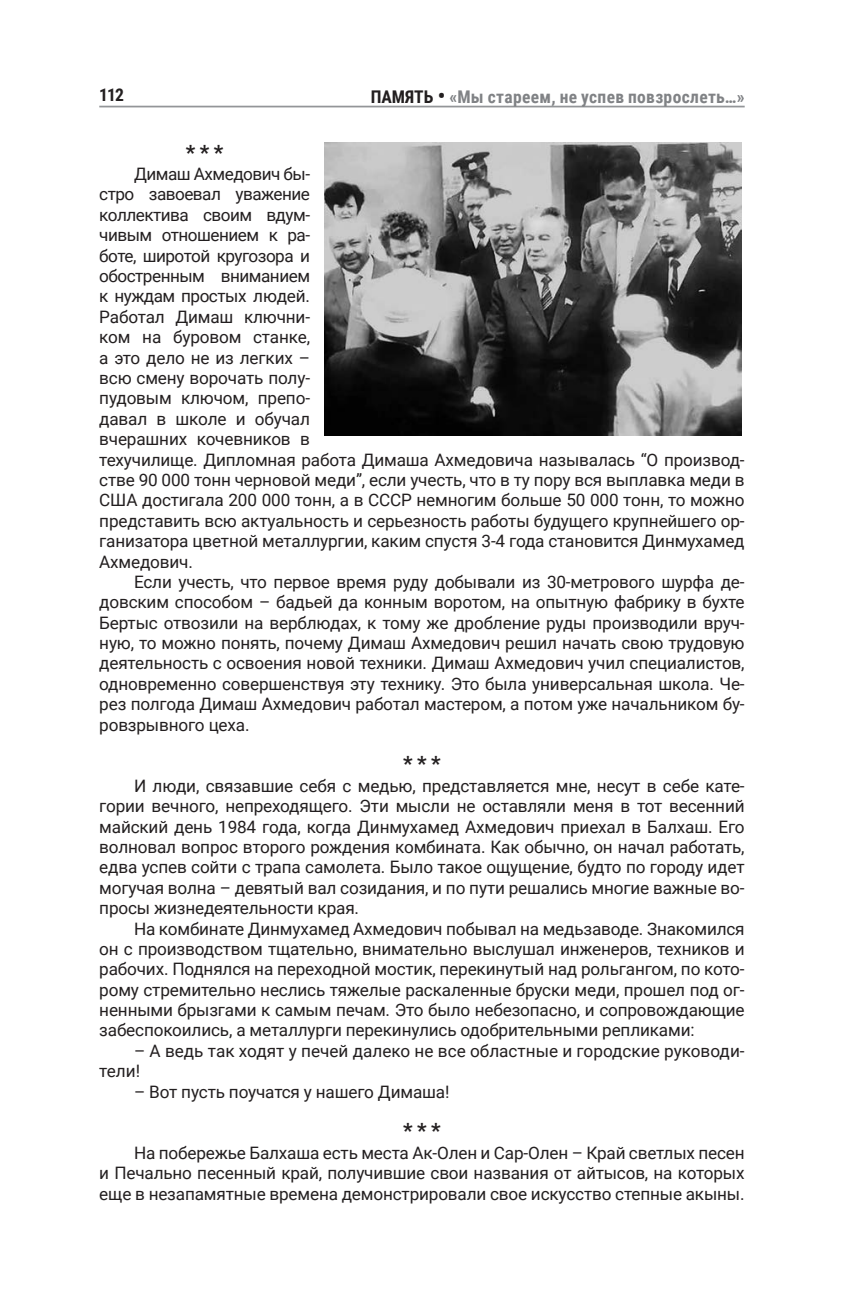
<style>
.page{position:relative;width:844px;height:1290px;background:#fff}
.page>*{position:absolute;margin:0;border:0;box-sizing:border-box;transform-origin:0 0}
.t1{font:700 21px "Roboto Condensed";color:#231f20}
.t2{font:700 17.5px "Roboto Condensed";letter-spacing:.02em;color:#808285}
.t3{font:700 17.5px "Roboto Condensed";color:#231f20}
.t4{font:17.15px/20.5px "Roboto";letter-spacing:-.01em;color:#231f20;text-align:justify}
.s1{color:#231f20}
.s2{font-size:21px;color:#231f20}
</style>
<div class="page">
<hr style="left:99px;top:106px;width:645px;height:1px;background:#939598">
<img style="left:325px;top:142px;width:416px;height:294px">
<p class="t3" style="left:99px;top:82px;width:26px">112</p>
<p class="t2" style="left:370px;top:85px;width:375px"><span class="s1">ПАМЯТЬ</span> <span class="s2">•</span> «Мы стареем, не успев повзрослеть…»</p>
<p class="t1" style="left:186px;top:137px;width:39px">* * *</p>
<p class="t4" style="left:99px;top:163px;width:646px;text-align:left;text-indent:35px">Димаш Ахмедович бы-<br>стро завоевал уважение<br>коллектива своим вдум-<br>чивым отношением к ра-<br>боте, широтой кругозора и<br>обостренным вниманием<br>к нуждам простых людей.<br>Работал Димаш ключни-<br>ком на буровом станке,<br>а это дело не из легких –<br>всю смену ворочать полу-<br>пудовым ключом, препо-<br>давал в школе и обучал<br>вчерашних кочевников в<br>техучилище. Дипломная работа Димаша Ахмедовича называлась “О производ&shy;стве 90 000 тонн черновой меди”, если учесть, что в ту пору вся выплавка меди в США достигала 200 000 тонн, а в СССР немногим больше 50 000 тонн, то можно представить всю актуальность и серьезность работы будущего крупнейшего ор&shy;ганизатора цветной металлургии, каким спустя 3-4 года становится Динмухамед Ахмедович.</p>
<p class="t4" style="left:99px;top:571px;width:646px;text-indent:35px">Если учесть, что первое время руду добывали из 30-метрового шурфа де&shy;довским способом – бадьей да конным воротом, на опытную фабрику в бухте Бертыс отвозили на верблюдах, к тому же дробление руды производили вруч&shy;ную, то можно понять, почему Димаш Ахмедович решил начать свою трудовую деятельность с освоения новой техники. Димаш Ахмедович учил специалистов, одновременно совершенствуя эту технику. Это была универсальная школа. Че&shy;рез полгода Димаш Ахмедович работал мастером, а потом уже начальником бу&shy;ровзрывного цеха.</p>
<p class="t1" style="left:403px;top:749px;width:39px">* * *</p>
<p class="t4" style="left:99px;top:775px;width:646px;text-indent:35px">И люди, связавшие себя с медью, представляется мне, несут в себе кате&shy;гории вечного, непреходящего. Эти мысли не оставляли меня в тот весенний майский день 1984 года, когда Динмухамед Ахмедович приехал в Балхаш. Его волновал вопрос второго рождения комбината. Как обычно, он начал работать, едва успев сойти с трапа самолета. Было такое ощущение, будто по городу идет могучая волна – девятый вал созидания, и по пути решались многие важные во&shy;просы жизнедеятельности края.</p>
<p class="t4" style="left:99px;top:917px;width:646px;text-indent:35px">На комбинате Динмухамед Ахмедович побывал на медьзаводе. Знакомился он с производством тщательно, внимательно выслушал инженеров, техников и рабочих. Поднялся на переходной мостик, перекинутый над рольгангом, по кото&shy;рому стремительно неслись тяжелые раскаленные бруски меди, прошел под ог&shy;ненными брызгами к самым печам. Это было небезопасно, и сопровождающие забеспокоились, а металлурги перекинулись одобрительными репликами:</p>
<p class="t4" style="left:99px;top:1040px;width:646px;text-indent:35px">– А ведь так ходят у печей далеко не все областные и городские руководи&shy;тели!</p>
<p class="t4" style="left:134px;top:1080px;width:317px">– Вот пусть поучатся у нашего Димаша!</p>
<p class="t1" style="left:403px;top:1116px;width:39px">* * *</p>
<p class="t4" style="left:99px;top:1142px;width:646px;text-indent:35px">На побережье Балхаша есть места Ак-Олен и Сар-Олен – Край светлых песен и Печально песенный край, получившие свои названия от айтысов, на которых еще в незапамятные времена демонстрировали свое искусство степные акыны.</p>
</div>
